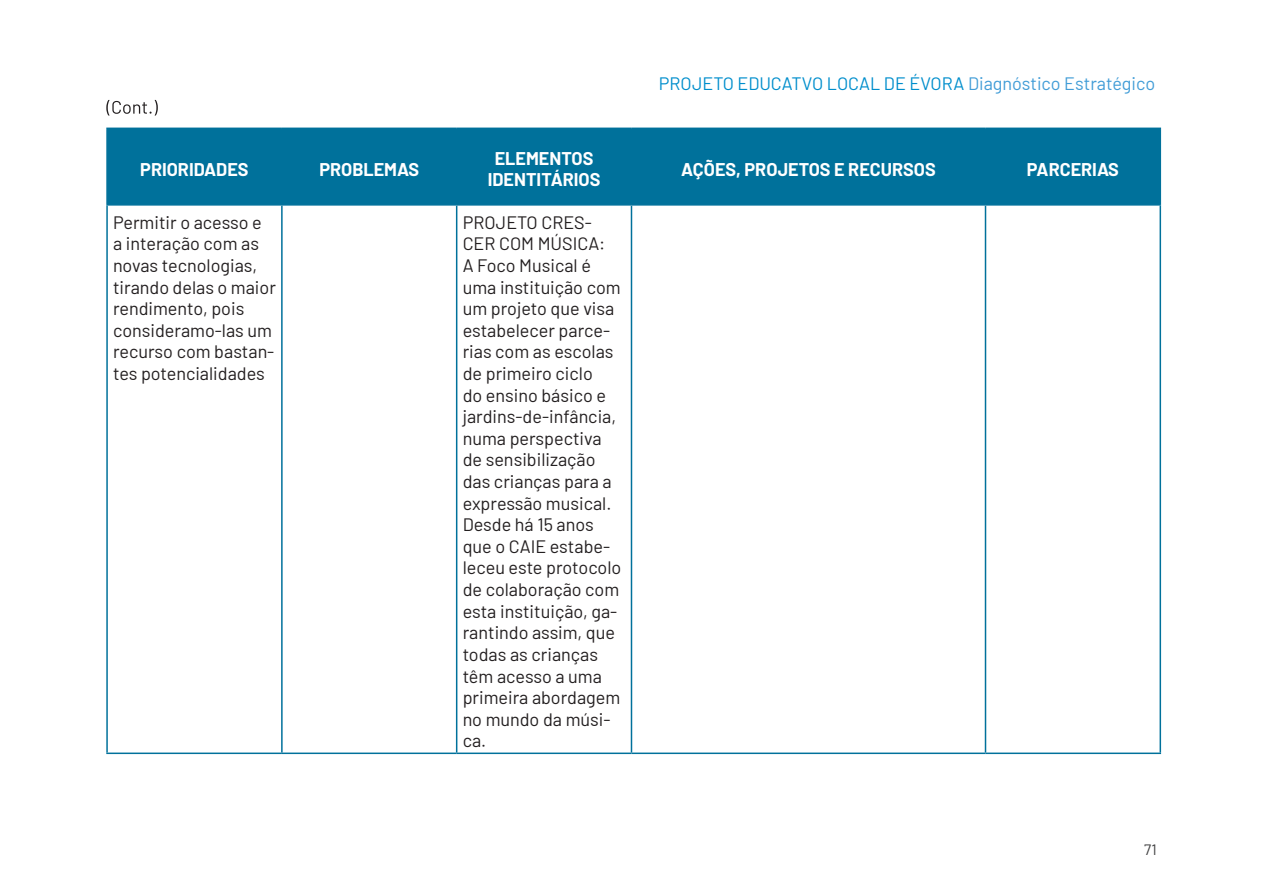
<style>
.page{position:relative;width:1263px;height:893px;background:#fff}
.page>*{position:absolute;margin:0;border:0;box-sizing:border-box;transform-origin:0 0}
.t1{font:18px/21.6px "Barlow";color:#231f20}
.t2{font:700 18px/21.6px "Barlow";color:#fff;text-align:center}
.t3{font:18px "Barlow";color:#008ecc}
.t4{font:15px "Barlow";color:#3e3e3f}
.s1{color:#429dd7}
</style>
<div class="page">
<div style="left:108px;top:129px;width:1051px;height:75px;background:#00719b"></div>
<hr style="left:106px;top:128px;width:176px;height:1px;background:#00719b">
<hr style="left:106px;top:129px;width:2px;height:75px;background:#00719b">
<hr style="left:282px;top:128px;width:175px;height:1px;background:#00719b">
<hr style="left:281px;top:129px;width:2px;height:75px;background:#00719b">
<hr style="left:457px;top:128px;width:174px;height:1px;background:#00719b">
<hr style="left:456px;top:129px;width:1px;height:75px;background:#00719b">
<hr style="left:631px;top:128px;width:354px;height:1px;background:#00719b">
<hr style="left:631px;top:129px;width:1px;height:75px;background:#00719b">
<hr style="left:985px;top:128px;width:176px;height:1px;background:#00719b">
<hr style="left:985px;top:129px;width:1px;height:75px;background:#00719b">
<hr style="left:1159px;top:129px;width:2px;height:75px;background:#00719b">
<hr style="left:106px;top:204px;width:176px;height:2px;background:#00719b">
<hr style="left:106px;top:206px;width:2px;height:546px;background:#00719b">
<hr style="left:282px;top:204px;width:175px;height:2px;background:#00719b">
<hr style="left:281px;top:206px;width:2px;height:546px;background:#00719b">
<hr style="left:457px;top:204px;width:174px;height:2px;background:#00719b">
<hr style="left:456px;top:206px;width:1px;height:546px;background:#00719b">
<hr style="left:631px;top:204px;width:354px;height:2px;background:#00719b">
<hr style="left:631px;top:206px;width:1px;height:546px;background:#00719b">
<hr style="left:985px;top:204px;width:176px;height:2px;background:#00719b">
<hr style="left:985px;top:206px;width:1px;height:546px;background:#00719b">
<hr style="left:1159px;top:206px;width:2px;height:546px;background:#00719b">
<hr style="left:106px;top:752px;width:176px;height:2px;background:#00719b">
<hr style="left:282px;top:752px;width:175px;height:2px;background:#00719b">
<hr style="left:457px;top:752px;width:174px;height:2px;background:#00719b">
<hr style="left:631px;top:752px;width:354px;height:2px;background:#00719b">
<hr style="left:985px;top:752px;width:176px;height:2px;background:#00719b">
<svg style="left:106px;top:100px;width:52px;height:16px"></svg>
<p class="t3" style="left:659px;top:71px;width:498px">PROJETO EDUCATVO LOCAL DE ÉVORA <span class="s1">Diagnóstico Estratégico</span></p>
<p class="t2" style="left:140px;top:157px;width:110px">PRIORIDADES</p>
<p class="t2" style="left:319px;top:157px;width:101px">PROBLEMAS</p>
<p class="t2" style="left:488px;top:146px;width:114px">ELEMENTOS<br>IDENTITÁRIOS</p>
<p class="t2" style="left:681px;top:157px;width:256px">AÇÕES, PROJETOS E RECURSOS</p>
<p class="t2" style="left:1027px;top:157px;width:94px">PARCERIAS</p>
<p class="t1" style="left:113px;top:210px;width:164px">Permitir o acesso e<br>a interação com as novas tecnologias, tirando delas o maior rendimento, pois consideramo-las um recurso com bastan&shy;tes potencialidades</p>
<p class="t1" style="left:463px;top:210px;width:160px">PROJETO CRES-<br>CER COM MÚSICA:<br>A Foco Musical é uma instituição com um projeto que visa estabelecer parce&shy;rias com as escolas de primeiro ciclo<br>do ensino básico e jardins-de-infância, numa perspectiva de sensibilização das crianças para a expressão musical.<br>Desde há 15 anos que o CAIE estabe&shy;leceu este protocolo de colaboração com esta instituição, ga&shy;rantindo assim, que todas as crianças têm acesso a uma primeira abordagem no mundo da músi&shy;ca.</p>
<p class="t4" style="left:1144px;top:839px;width:14px">71</p>
</div>
